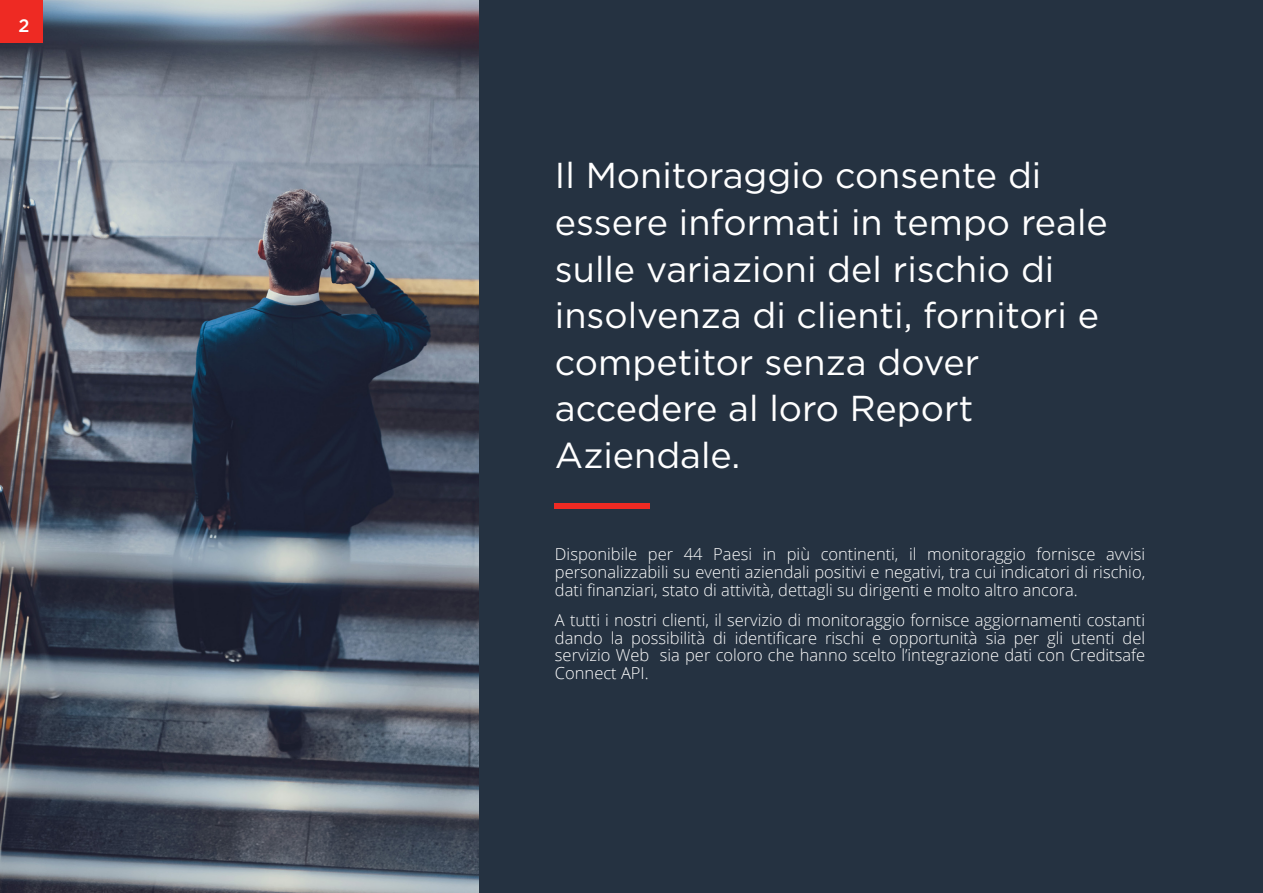
<style>
.page{position:relative;width:1263px;height:893px;background:#fff}
.page>*{position:absolute;margin:0;border:0;box-sizing:border-box;transform-origin:0 0}
.t1{font:36px/46.7px "Gotham";color:#fff}
.t2{font:500 18px "Gotham";color:#fff}
.t3{font:300 16.5px/17.9px "Open Sans";color:#fff;text-align:justify}
</style>
<div class="page">
<div style="left:472px;top:0;width:791px;height:893px;background:#253241"></div>
<img style="left:0;top:0;width:478px;height:893px">
<div style="left:0;top:0;width:43px;height:43px;background:#ee2a23"></div>
<div style="left:555px;top:504px;width:95px;height:5px;background:#ee2a23"></div>
<p class="t2" style="left:19px;top:17px;width:13px">2</p>
<h1 class="t1" style="left:555px;top:154px;width:554px">Il Monitoraggio consente di essere informati in tempo reale sulle variazioni del rischio di insolvenza di clienti, fornitori e competitor senza dover accedere al loro Report<br>Aziendale.</h1>
<p class="t3" style="left:555px;top:547px;width:592px">Disponibile per 44 Paesi in più continenti, il monitoraggio fornisce avvisi personalizzabili su eventi aziendali positivi e negativi, tra cui indicatori di rischio, dati finanziari, stato di attività, dettagli su dirigenti e molto altro ancora.</p>
<p class="t3" style="left:555px;top:612px;width:592px">A tutti i nostri clienti, il servizio di monitoraggio fornisce aggiornamenti costanti dando la possibilità di identificare rischi e opportunità sia per gli utenti del servizio Web sia per coloro che hanno scelto l’integrazione dati con Creditsafe Connect API.</p>
</div>
